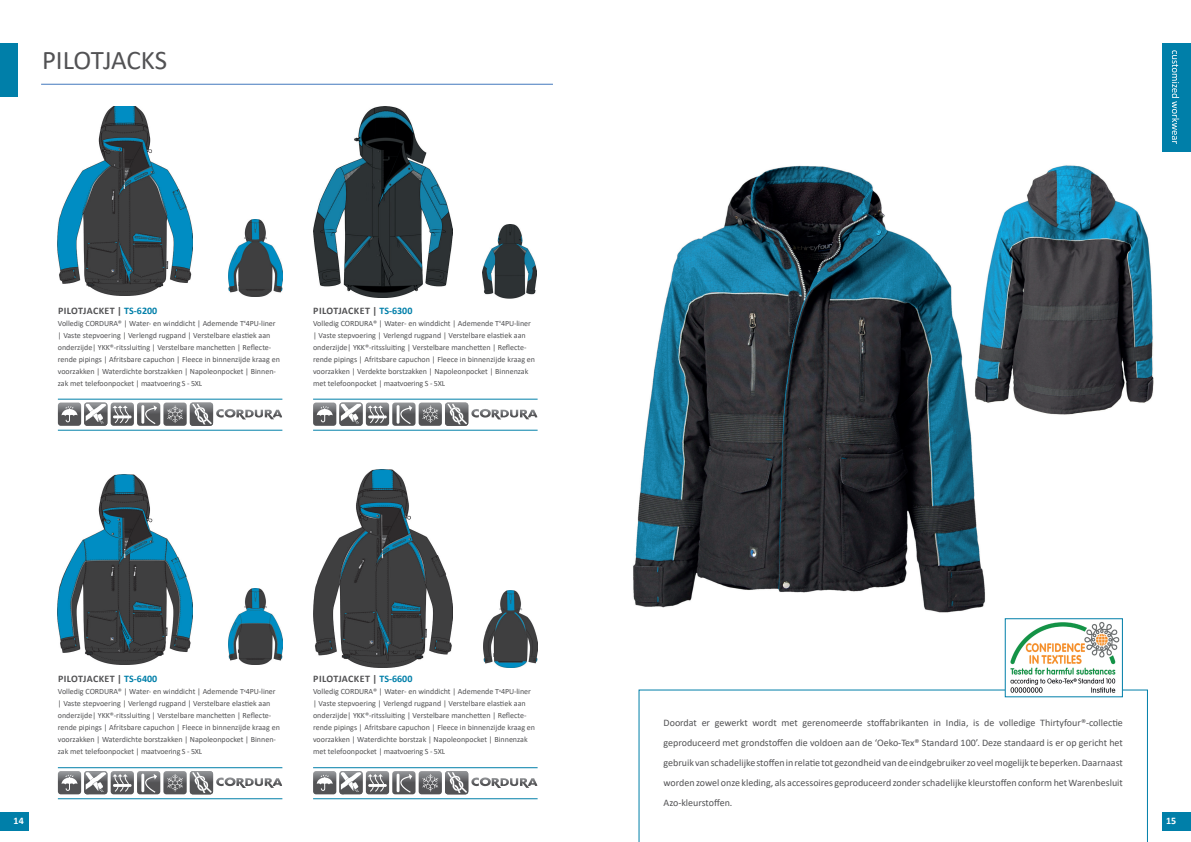
<style>
.page{position:relative;width:1191px;height:842px;background:#fff}
.page>*{position:absolute;margin:0;border:0;box-sizing:border-box;transform-origin:0 0}
.t1{font:27px "Calibri";letter-spacing:-.01em;color:#525254}
.t2{font:10px/20px "Calibri";color:#525254;text-align:justify}
.t3{font:700 10px "Calibri";letter-spacing:.02em;color:#525254}
.t4{font:700 10px "Calibri";color:#fff}
.t5{font:8px/12px "Calibri";color:#525254}
.s1{color:#007fa9}
</style>
<div class="page">
<img style="left:633px;top:151px;width:558px;height:532px">
<div style="left:1162px;top:813px;width:29px;height:18px;background:#007fa9"></div>
<div style="left:0;top:813px;width:29px;height:18px;background:#007fa9"></div>
<hr style="left:41px;top:84px;width:512px;height:1px;background:#4379bd">
<div style="left:0;top:43px;width:17px;height:54px;background:#007fa9"></div>
<hr style="left:58px;top:767px;width:224px;height:1px;background:#007fa9">
<hr style="left:58px;top:798px;width:224px;height:1px;background:#007fa9">
<img style="left:89px;top:794px;width:17px;height:1px">
<svg style="left:58px;top:771px;width:205px;height:23px"></svg>
<img style="left:483px;top:590px;width:54px;height:77px">
<img style="left:313px;top:470px;width:139px;height:197px">
<img style="left:229px;top:588px;width:53px;height:77px">
<img style="left:58px;top:475px;width:134px;height:190px">
<img style="left:229px;top:220px;width:53px;height:76px">
<img style="left:58px;top:106px;width:134px;height:189px">
<hr style="left:58px;top:399px;width:224px;height:1px;background:#007fa9">
<hr style="left:58px;top:430px;width:224px;height:1px;background:#007fa9">
<svg style="left:58px;top:402px;width:205px;height:24px"></svg>
<hr style="left:313px;top:767px;width:224px;height:1px;background:#007fa9">
<hr style="left:313px;top:798px;width:224px;height:1px;background:#007fa9">
<img style="left:344px;top:794px;width:17px;height:1px">
<svg style="left:313px;top:771px;width:205px;height:23px"></svg>
<hr style="left:313px;top:399px;width:224px;height:1px;background:#007fa9">
<hr style="left:313px;top:430px;width:224px;height:1px;background:#007fa9">
<svg style="left:313px;top:402px;width:205px;height:24px"></svg>
<img style="left:482px;top:224px;width:54px;height:75px">
<img style="left:313px;top:106px;width:140px;height:192px">
<div style="left:1162px;top:43px;width:29px;height:108px;background:#007fa9"></div>
<svg style="left:1171px;top:50px;width:8px;height:94px"></svg>
<svg style="left:638px;top:689px;width:510px;height:153px"></svg>
<img style="left:1006px;top:620px;width:114px;height:75px">
<h1 class="t1" style="left:42px;top:41px;width:127px">PILOTJACKS</h1>
<p class="t3" style="left:58px;top:304px;width:101px">PILOTJACKET | <span class="s1">TS-6200</span></p>
<p class="t5" style="left:58px;top:317px;width:223px">Volledig CORDURA® | Water- en winddicht | Ademende T<sup>x</sup>4PU-liner | Vaste stepvoering | Verlengd rugpand | Verstelbare elastiek aan onderzijde| YKK®-ritssluiting | Verstelbare manchetten | Reflecte&shy;rende pipings | Afritsbare capuchon | Fleece in binnenzijde kraag en voorzakken | Waterdichte borstzakken | Napoleonpocket | Binnen&shy;zak met telefoonpocket | maatvoering S - 5XL</p>
<p class="t3" style="left:313px;top:304px;width:101px">PILOTJACKET | <span class="s1">TS-6300</span></p>
<p class="t5" style="left:313px;top:317px;width:223px">Volledig CORDURA® | Water- en winddicht | Ademende T<sup>x</sup>4PU-liner | Vaste stepvoering | Verlengd rugpand | Verstelbare elastiek aan onderzijde| YKK®-ritssluiting | Verstelbare manchetten | Reflecte&shy;rende pipings | Afritsbare capuchon | Fleece in binnenzijde kraag en voorzakken | Verdekte borstzakken | Napoleonpocket | Binnenzak met telefoonpocket | maatvoering S - 5XL</p>
<p class="t3" style="left:58px;top:672px;width:101px">PILOTJACKET | <span class="s1">TS-6400</span></p>
<p class="t5" style="left:58px;top:686px;width:223px">Volledig CORDURA® | Water- en winddicht | Ademende T<sup>x</sup>4PU-liner | Vaste stepvoering | Verlengd rugpand | Verstelbare elastiek aan onderzijde| YKK®-ritssluiting | Verstelbare manchetten | Reflecte&shy;rende pipings | Afritsbare capuchon | Fleece in binnenzijde kraag en voorzakken | Waterdichte borstzakken | Napoleonpocket | Binnen&shy;zak met telefoonpocket | maatvoering S - 5XL</p>
<p class="t3" style="left:313px;top:672px;width:101px">PILOTJACKET | <span class="s1">TS-6600</span></p>
<p class="t5" style="left:313px;top:686px;width:223px">Volledig CORDURA® | Water- en winddicht | Ademende T<sup>x</sup>4PU-liner | Vaste stepvoering | Verlengd rugpand | Verstelbare elastiek aan onderzijde| YKK®-ritssluiting | Verstelbare manchetten | Reflecte&shy;rende pipings | Afritsbare capuchon | Fleece in binnenzijde kraag en voorzakken | Waterdichte borstzak | Napoleonpocket | Binnenzak met telefoonpocket | maatvoering S - 5XL</p>
<p class="t2" style="left:663px;top:712px;width:461px">Doordat er gewerkt wordt met gerenomeerde stoffabrikanten in India, is de volledige Thirtyfour®-collectie geproduceerd met grondstoffen die voldoen aan de ‘Oeko-Tex® Standard 100’. Deze standaard is er op gericht het gebruik van schadelijke stoffen in relatie tot gezondheid van de eindgebruiker zo veel mogelijk te beperken. Daarnaast worden zowel onze kleding, als accessoires geproduceerd zonder schadelijke kleurstoffen conform het Warenbesluit Azo-kleurstoffen.</p>
<p class="t4" style="left:14px;top:813px;width:12px">14</p>
<p class="t4" style="left:1166px;top:813px;width:12px">15</p>
</div>
